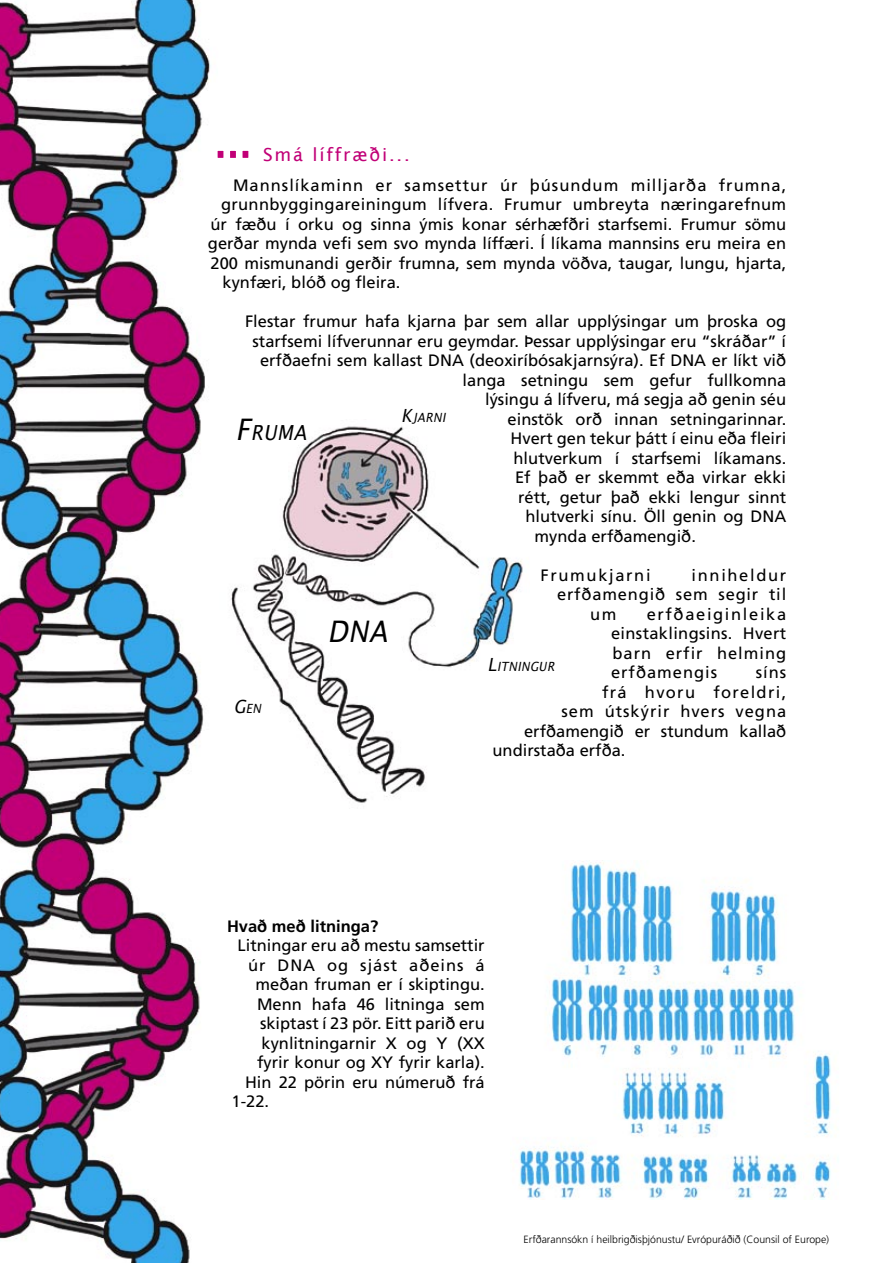
<style>
.page{position:relative;width:893px;height:1263px;background:#fff}
.page>*{position:absolute;margin:0;border:0;box-sizing:border-box;transform-origin:0 0}
.t1{font:italic 29.7px "Lucida Sans";color:#000;scale:.91 1}
.t2{font:italic 20.85px "Lucida Sans";color:#000;scale:.91 1}
.t3{font:18px "Lucida Sans";letter-spacing:.1em;color:#c10077}
.t4{font:16.5px/19.5px "Frutiger";color:#000;text-align:justify}
.t5{font:16.5px "Frutiger";letter-spacing:.06em;color:#000}
.t6{font:16.5px "Frutiger";letter-spacing:.02em;color:#000}
.t7{font:16.5px "Frutiger";letter-spacing:.05em;color:#000}
.t8{font:16.5px "Frutiger";letter-spacing:.1em;color:#000}
.t9{font:16.5px "Frutiger";letter-spacing:.08em;color:#000}
.t10{font:700 16.5px "Frutiger";color:#000}
.t11{font:italic 12.75px "Lucida Sans";letter-spacing:.035em;color:#000;scale:.91 1}
.t12{font:300 10.5px "Frutiger";color:#000}
.s1{font-size:18.15px}
.s2{font-size:29.7px}
</style>
<div class="page">
<img style="left:0;top:0;width:211px;height:1263px">
<img style="left:230px;top:426px;width:293px;height:377px">
<img style="left:519px;top:861px;width:312px;height:338px">
<div style="left:241px;top:149px;width:9px;height:10px;background:#c10077"></div>
<div style="left:240px;top:148px;width:11px;height:13px;border:3px solid #fff"></div>
<div style="left:229px;top:149px;width:8px;height:10px;background:#c10077"></div>
<div style="left:227px;top:148px;width:12px;height:13px;border:3px solid #fff"></div>
<div style="left:216px;top:149px;width:9px;height:10px;background:#c10077"></div>
<div style="left:215px;top:148px;width:11px;height:13px;border:3px solid #fff"></div>
<p class="t3" style="left:263px;top:144px;width:148px">Smá líffræði...</p>
<p class="t5" style="left:233px;top:175px;width:555px">Mannslíkaminn er samsettur úr þúsundum milljarða frumna,</p>
<p class="t6" style="left:221px;top:195px;width:567px">grunnbyggingareiningum lífvera. Frumur umbreyta næringarefnum</p>
<p class="t4" style="left:211px;top:214px;width:577px">úr fæðu í orku og sinna ýmis konar sérhæfðri starfsemi. Frumur sömu</p>
<p class="t4" style="left:208px;top:233px;width:580px">gerðar mynda vefi sem svo mynda líffæri. Í líkama mannsins eru meira en</p>
<p class="t4" style="left:211px;top:253px;width:577px">200 mismunandi gerðir frumna, sem mynda vöðva, taugar, lungu, hjarta,</p>
<p class="t4" style="left:223px;top:272px;width:179px">kynfæri, blóð og fleira.</p>
<p class="t4" style="left:245px;top:311px;width:543px">Flestar frumur hafa kjarna þar sem allar upplýsingar um þroska og</p>
<p class="t4" style="left:253px;top:331px;width:535px">starfsemi lífverunnar eru geymdar. Þessar upplýsingar eru “skráðar” í</p>
<p class="t4" style="left:260px;top:350px;width:528px">erfðaefni sem kallast DNA (deoxiríbósakjarnsýra). Ef DNA er líkt við</p>
<p class="t4" style="left:463px;top:370px;width:325px">langa setningu sem gefur fullkomna</p>
<p class="t4" style="left:485px;top:389px;width:303px">lýsingu á lífveru, má segja að genin séu</p>
<p class="t4" style="left:508px;top:409px;width:280px">einstök orð innan setningarinnar.</p>
<p class="t4" style="left:511px;top:428px;width:277px">Hvert gen tekur þátt í einu eða fleiri</p>
<p class="t4" style="left:514px;top:448px;width:274px">hlutverkum í starfsemi líkamans.</p>
<p class="t4" style="left:515px;top:467px;width:273px">Ef það er skemmt eða virkar ekki</p>
<p class="t4" style="left:518px;top:487px;width:270px">rétt, getur það ekki lengur sinnt</p>
<p class="t4" style="left:526px;top:506px;width:262px">hlutverki sínu. Öll genin og DNA</p>
<p class="t4" style="left:535px;top:526px;width:163px">mynda erfðamengið.</p>
<p class="t8" style="left:541px;top:565px;width:112px">Frumukjarni</p>
<p class="t8" style="left:692px;top:565px;width:96px">inniheldur</p>
<p class="t7" style="left:557px;top:585px;width:231px">erfðamengið sem segir til</p>
<p class="t4" style="left:590px;top:604px;width:28px">um</p>
<p class="t11" style="left:401px;top:410px;width:50px"><span class="s1">K</span>JARNI</p>
<p class="t2" style="left:236px;top:421px;width:79px"><span class="s2">F</span>RUMA</p>
<p class="t4" style="left:611px;top:604px;width:177px;text-indent:36px">erfðaeiginleika einstaklingsins. Hvert barn erfir helming erfðamengis</p>
<p class="t1" style="left:327px;top:614px;width:67px">DNA</p>
<p class="t11" style="left:488px;top:659px;width:75px"><span class="s1">L</span>ITNINGUR</p>
<p class="t4" style="left:756px;top:662px;width:32px">síns</p>
<p class="t9" style="left:602px;top:682px;width:186px">frá hvoru foreldri,</p>
<p class="t5" style="left:562px;top:702px;width:226px">sem útskýrir hvers vegna</p>
<p class="t4" style="left:524px;top:721px;width:264px">erfðamengið er stundum kallað</p>
<p class="t4" style="left:493px;top:740px;width:134px">undirstaða erfða.</p>
<p class="t11" style="left:234px;top:701px;width:31px"><span class="s1">G</span>EN</p>
<p class="t10" style="left:227px;top:916px;width:153px">Hvað með litninga?</p>
<p class="t4" style="left:238px;top:935px;width:249px">Litningar eru að mestu samsettir</p>
<p class="t5" style="left:248px;top:955px;width:238px">úr DNA og sjást aðeins á</p>
<p class="t4" style="left:256px;top:974px;width:231px">meðan fruman er í skiptingu.</p>
<p class="t4" style="left:257px;top:994px;width:229px">Menn hafa 46 litninga sem</p>
<p class="t4" style="left:260px;top:1013px;width:226px">skiptast í 23 pör. Eitt parið eru</p>
<p class="t4" style="left:262px;top:1033px;width:225px">kynlitningarnir X og Y (XX</p>
<p class="t4" style="left:257px;top:1052px;width:229px">fyrir konur og XY fyrir karla).</p>
<p class="t4" style="left:245px;top:1072px;width:241px">Hin 22 pörin eru númeruð frá</p>
<p class="t4" style="left:232px;top:1091px;width:39px">1-22.</p>
<p class="t12" style="left:524px;top:1233px;width:307px">Erfðarannsókn í heilbrigðisþjónustu/ Evrópuráðið (Counsil of Europe)</p>
</div>
